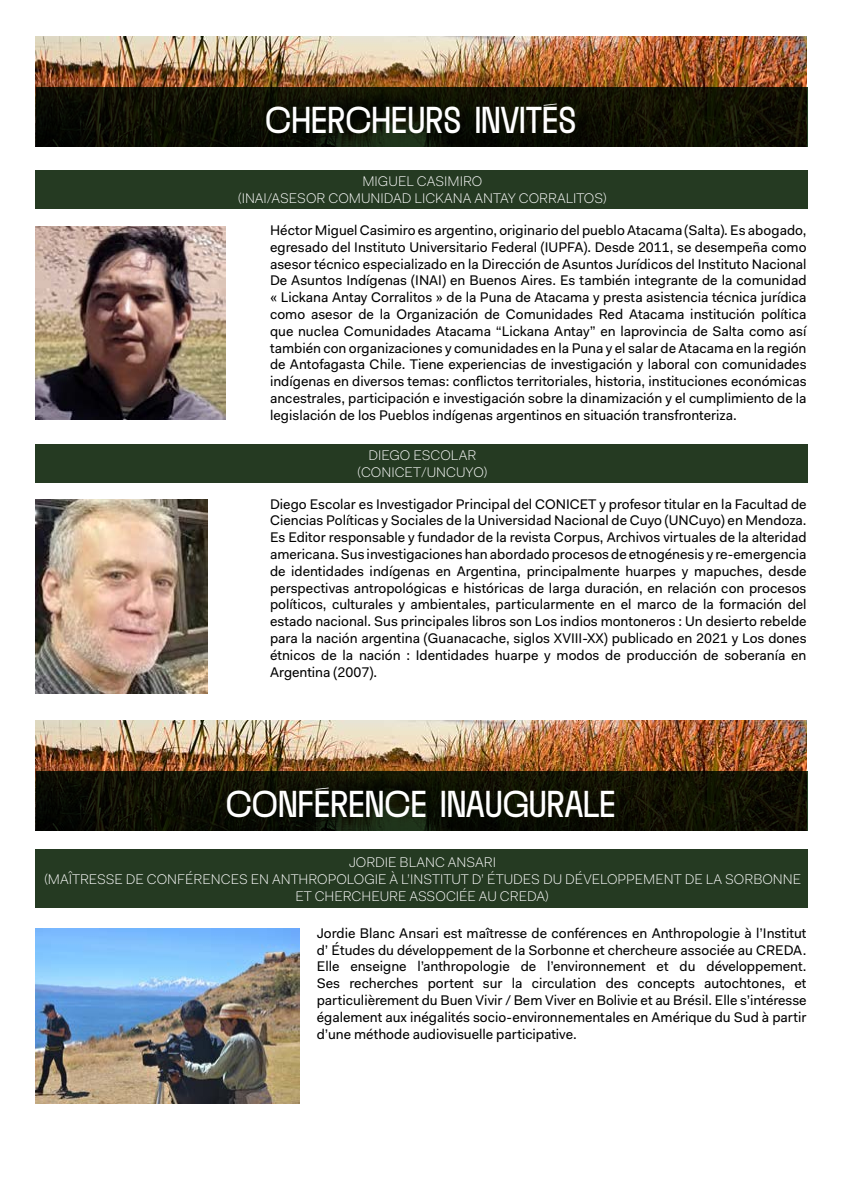
<style>
.page{position:relative;width:842px;height:1191px;background:#fff}
.page>*{position:absolute;margin:0;border:0;box-sizing:border-box;transform-origin:0 0}
.t1{font:48px "Heliuum";color:#fff}
.t2{font:14px/16.8px "Fakt Pro";color:#000;text-align:justify}
.t3{font:300 14px/16.8px "Fakt Pro";color:#fff;text-align:center}
</style>
<div class="page">
<img style="left:35px;top:36px;width:771px;height:111px">
<svg style="left:36px;top:87px;width:771px;height:60px;fill:#0e0f03"></svg>
<img style="left:35px;top:720px;width:771px;height:111px">
<svg style="left:36px;top:771px;width:771px;height:60px;fill:#0e0f03"></svg>
<div style="left:35px;top:848px;width:772px;height:59px;background:#253a22"></div>
<div style="left:35px;top:170px;width:772px;height:39px;background:#253a22"></div>
<img style="left:35px;top:226px;width:191px;height:194px">
<div style="left:35px;top:444px;width:772px;height:38px;background:#253a22"></div>
<img style="left:35px;top:500px;width:173px;height:193px">
<img style="left:35px;top:928px;width:264px;height:175px">
<h1 class="t1" style="left:265px;top:76px;width:313px">CHERCHEURS INVITÉS</h1>
<p class="t3" style="left:237px;top:173px;width:371px">MIGUEL CASIMIRO<br>(INAI/ASESOR COMUNIDAD LICKANA ANTAY CORRALITOS)</p>
<p class="t2" style="left:270px;top:222px;width:538px">Héctor Miguel Casimiro es argentino, originario del pueblo Atacama (Salta). Es abogado, egresado del Instituto Universitario Federal (IUPFA). Desde 2011, se desempeña como asesor técnico especializado en la Dirección de Asuntos Jurídicos del Instituto Nacional De Asuntos Indígenas (INAI) en Buenos Aires. Es también integrante de la comunidad « Lickana Antay Corralitos » de la Puna de Atacama y presta asistencia técnica jurídica como asesor de la Organización de Comunidades Red Atacama institución política que nuclea Comunidades Atacama “Lickana Antay” en laprovincia de Salta como así también con organizaciones y comunidades en la Puna y el salar de Atacama en la región de Antofagasta Chile. Tiene experiencias de investigación y laboral con comunidades indígenas en diversos temas: conflictos territoriales, historia, instituciones económicas ancestrales, participación e investigación sobre la dinamización y el cumplimiento de la legislación de los Pueblos indígenas argentinos en situación transfronteriza.</p>
<p class="t3" style="left:357px;top:447px;width:133px">DIEGO ESCOLAR (CONICET/UNCUYO)</p>
<p class="t2" style="left:270px;top:495px;width:538px">Diego Escolar es Investigador Principal del CONICET y profesor titular en la Facultad de Ciencias Políticas y Sociales de la Universidad Nacional de Cuyo (UNCuyo) en Mendoza.<br>Es Editor responsable y fundador de la revista Corpus, Archivos virtuales de la alteridad americana. Sus investigaciones han abordado procesos de etnogénesis y re-emergencia de identidades indígenas en Argentina, principalmente huarpes y mapuches, desde perspectivas antropológicas e históricas de larga duración, en relación con procesos políticos, culturales y ambientales, particularmente en el marco de la formación del estado nacional. Sus principales libros son Los indios montoneros : Un desierto rebelde para la nación argentina (Guanacache, siglos XVIII-XX) publicado en 2021 y Los dones étnicos de la nación : Identidades huarpe y modos de producción de soberanía en Argentina (2007).</p>
<h1 class="t1" style="left:226px;top:760px;width:392px">CONFÉRENCE INAUGURALE</h1>
<p class="t3" style="left:44px;top:853px;width:759px">JORDIE BLANC ANSARI<br>(MAÎTRESSE DE CONFÉRENCES EN ANTHROPOLOGIE À L’INSTITUT D’ ÉTUDES DU DÉVELOPPEMENT DE LA SORBONNE<br>ET CHERCHEURE ASSOCIÉE AU CREDA)</p>
<p class="t2" style="left:317px;top:924px;width:491px">Jordie Blanc Ansari est maîtresse de conférences en Anthropologie à l’Institut d’ Études du développement de la Sorbonne et chercheure associée au CREDA.<br>Elle enseigne l’anthropologie de l’environnement et du développement.<br>Ses recherches portent sur la circulation des concepts autochtones, et particulièrement du Buen Vivir / Bem Viver en Bolivie et au Brésil. Elle s’intéresse également aux inégalités socio-environnementales en Amérique du Sud à partir d’une méthode audiovisuelle participative.</p>
</div>
